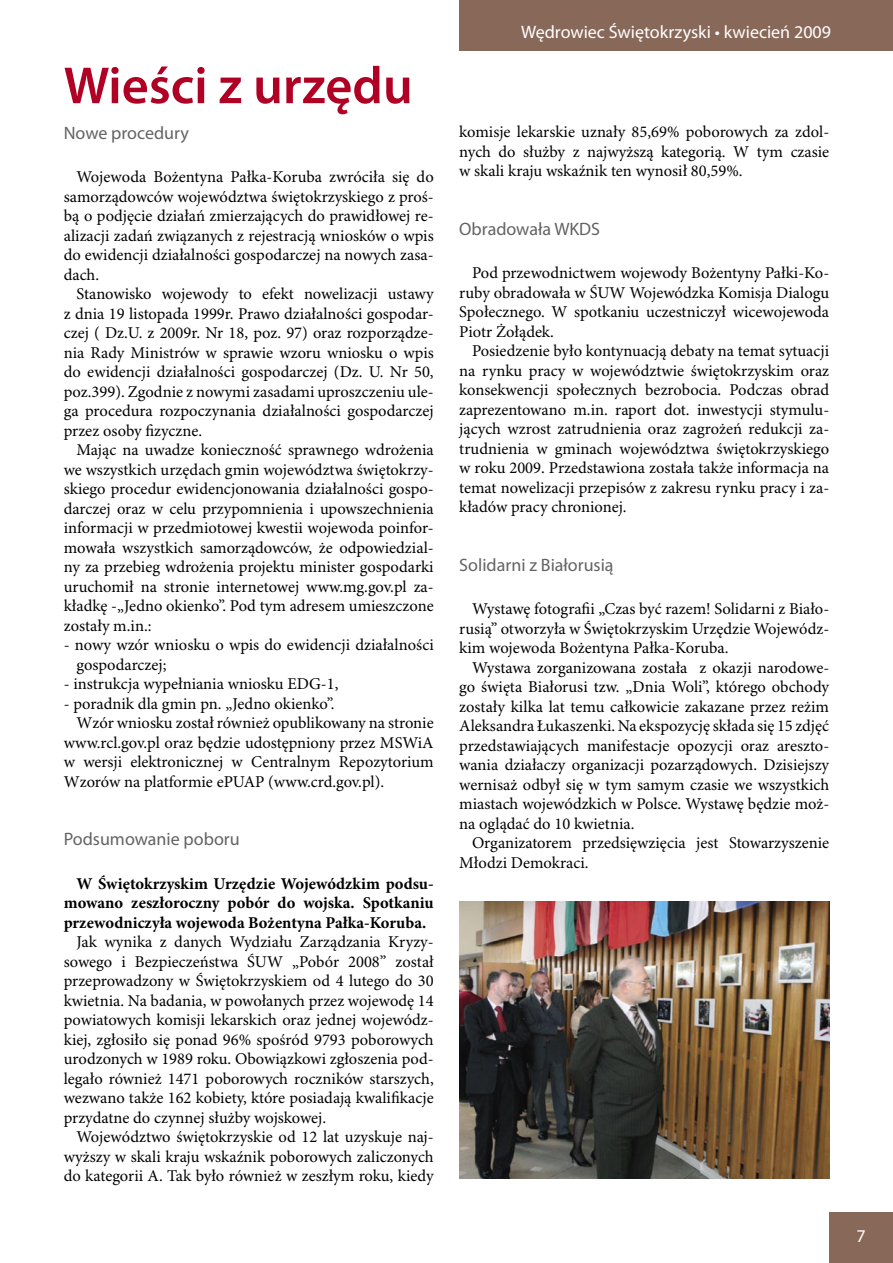
<style>
.page{position:relative;width:893px;height:1263px;background:#fff}
.page>*{position:absolute;margin:0;border:0;box-sizing:border-box;transform-origin:0 0}
.t1{font:600 52.5px "Myriad Pro";color:#b00024}
.t2{font:18px "Myriad Pro";color:#636363}
.t3{font:18px "Myriad Pro";color:#fff}
.t4{font:16.5px/19.5px "Minion Pro";color:#000;text-align:justify}
.t5{font:700 16.5px/19.5px "Minion Pro";color:#000;text-align:justify}
</style>
<div class="page">
<div style="left:459px;top:0;width:434px;height:51px;background:#886858"></div>
<div style="left:829px;top:1212px;width:64px;height:51px;background:#886858"></div>
<img style="left:459px;top:901px;width:370px;height:278px">
<h1 class="t1" style="left:64px;top:56px;width:350px">Wieści z urzędu</h1>
<p class="t2" style="left:64px;top:123px;width:127px">Nowe procedury</p>
<p class="t4" style="left:64px;top:168px;width:371px;text-indent:13px">Wojewoda Bożentyna Pałka-Koruba zwróciła się do samorządowców województwa świętokrzyskiego z proś&shy;bą o podjęcie działań zmierzających do prawidłowej re&shy;alizacji zadań związanych z rejestracją wniosków o wpis do ewidencji działalności gospodarczej na nowych zasa&shy;dach.</p>
<p class="t4" style="left:64px;top:285px;width:371px;text-indent:13px">Stanowisko wojewody to efekt nowelizacji ustawy z dnia 19 listopada 1999r. Prawo działalności gospodar&shy;czej ( Dz.U. z 2009r. Nr 18, poz. 97) oraz rozporządze&shy;nia Rady Ministrów w sprawie wzoru wniosku o wpis do ewidencji działalności gospodarczej (Dz. U. Nr 50, poz.399). Zgodnie z nowymi zasadami uproszczeniu ule&shy;ga procedura rozpoczynania działalności gospodarczej przez osoby fizyczne.</p>
<p class="t4" style="left:64px;top:441px;width:371px;text-indent:13px">Mając na uwadze konieczność sprawnego wdrożenia we wszystkich urzędach gmin województwa świętokrzy&shy;skiego procedur ewidencjonowania działalności gospo&shy;darczej oraz w celu przypomnienia i upowszechnienia informacji w przedmiotowej kwestii wojewoda poinfor&shy;mowała wszystkich samorządowców, że odpowiedzial&shy;ny za przebieg wdrożenia projektu minister gospodarki uruchomił na stronie internetowej www.mg.gov.pl za&shy;kładkę -„Jedno okienko”. Pod tym adresem umieszczone zostały m.in.:</p>
<p class="t4" style="left:77px;top:636px;width:359px;text-indent:-13px">- nowy wzór wniosku o wpis do ewidencji działalności gospodarczej;</p>
<p class="t4" style="left:64px;top:675px;width:276px">- instrukcja wypełniania wniosku EDG-1,</p>
<p class="t4" style="left:64px;top:694px;width:272px">- poradnik dla gmin pn. „Jedno okienko”.</p>
<p class="t4" style="left:77px;top:714px;width:359px">Wzór wniosku został również opublikowany na stronie</p>
<p class="t4" style="left:64px;top:733px;width:371px">www.rcl.gov.pl oraz będzie udostępniony przez MSWiA</p>
<p class="t4" style="left:64px;top:753px;width:371px">w wersji elektronicznej w Centralnym Repozytorium</p>
<p class="t4" style="left:64px;top:772px;width:322px">Wzorów na platformie ePUAP (www.crd.gov.pl).</p>
<p class="t2" style="left:64px;top:829px;width:177px">Podsumowanie poboru</p>
<p class="t5" style="left:64px;top:874px;width:371px;text-indent:13px">W Świętokrzyskim Urzędzie Wojewódzkim podsu&shy;mowano zeszłoroczny pobór do wojska. Spotkaniu przewodniczyła wojewoda Bożentyna Pałka-Koruba.</p>
<p class="t4" style="left:64px;top:933px;width:371px;text-indent:13px">Jak wynika z danych Wydziału Zarządzania Kryzy&shy;sowego i Bezpieczeństwa ŚUW „Pobór 2008” został przeprowadzony w Świętokrzyskiem od 4 lutego do 30 kwietnia. Na badania, w powołanych przez wojewodę 14 powiatowych komisji lekarskich oraz jednej wojewódz&shy;kiej, zgłosiło się ponad 96% spośród 9793 poborowych urodzonych w 1989 roku. Obowiązkowi zgłoszenia pod&shy;legało również 1471 poborowych roczników starszych, wezwano także 162 kobiety, które posiadają kwalifikacje przydatne do czynnej służby wojskowej.</p>
<p class="t4" style="left:64px;top:1128px;width:371px;text-indent:13px">Województwo świętokrzyskie od 12 lat uzyskuje naj&shy;wyższy w skali kraju wskaźnik poborowych zaliczonych do kategorii A. Tak było również w zeszłym roku, kiedy</p>
<p class="t3" style="left:521px;top:22px;width:311px">Wędrowiec Świętokrzyski • kwiecień 2009</p>
<p class="t4" style="left:459px;top:123px;width:371px">komisje lekarskie uznały 85,69% poborowych za zdol&shy;nych do służby z najwyższą kategorią. W tym czasie w skali kraju wskaźnik ten wynosił 80,59%.</p>
<p class="t2" style="left:459px;top:219px;width:142px">Obradowała WKDS</p>
<p class="t4" style="left:459px;top:264px;width:371px;text-indent:13px">Pod przewodnictwem wojewody Bożentyny Pałki-Ko&shy;ruby obradowała w ŚUW Wojewódzka Komisja Dialogu Społecznego. W spotkaniu uczestniczył wicewojewoda Piotr Żołądek.</p>
<p class="t4" style="left:459px;top:342px;width:371px;text-indent:13px">Posiedzenie było kontynuacją debaty na temat sytuacji na rynku pracy w województwie świętokrzyskim oraz konsekwencji społecznych bezrobocia. Podczas obrad zaprezentowano m.in. raport dot. inwestycji stymulu&shy;jących wzrost zatrudnienia oraz zagrożeń redukcji za&shy;trudnienia w gminach województwa świętokrzyskiego w roku 2009. Przedstawiona została także informacja na temat nowelizacji przepisów z zakresu rynku pracy i za&shy;kładów pracy chronionej.</p>
<p class="t2" style="left:459px;top:555px;width:156px">Solidarni z Białorusią</p>
<p class="t4" style="left:459px;top:600px;width:371px;text-indent:13px">Wystawę fotografii „Czas być razem! Solidarni z Biało&shy;rusią” otworzyła w Świętokrzyskim Urzędzie Wojewódz&shy;kim wojewoda Bożentyna Pałka-Koruba.</p>
<p class="t4" style="left:459px;top:658px;width:371px;text-indent:13px">Wystawa zorganizowana została z okazji narodowe&shy;go święta Białorusi tzw. „Dnia Woli”, którego obchody zostały kilka lat temu całkowicie zakazane przez reżim Aleksandra Łukaszenki. Na ekspozycję składa się 15 zdjęć przedstawiających manifestacje opozycji oraz areszto&shy;wania działaczy organizacji pozarządowych. Dzisiejszy wernisaż odbył się w tym samym czasie we wszystkich miastach wojewódzkich w Polsce. Wystawę będzie moż&shy;na oglądać do 10 kwietnia.</p>
<p class="t4" style="left:459px;top:834px;width:371px;text-indent:13px">Organizatorem przedsięwzięcia jest Stowarzyszenie<br>Młodzi Demokraci.</p>
<p class="t3" style="left:856px;top:1226px;width:11px">7</p>
</div>
